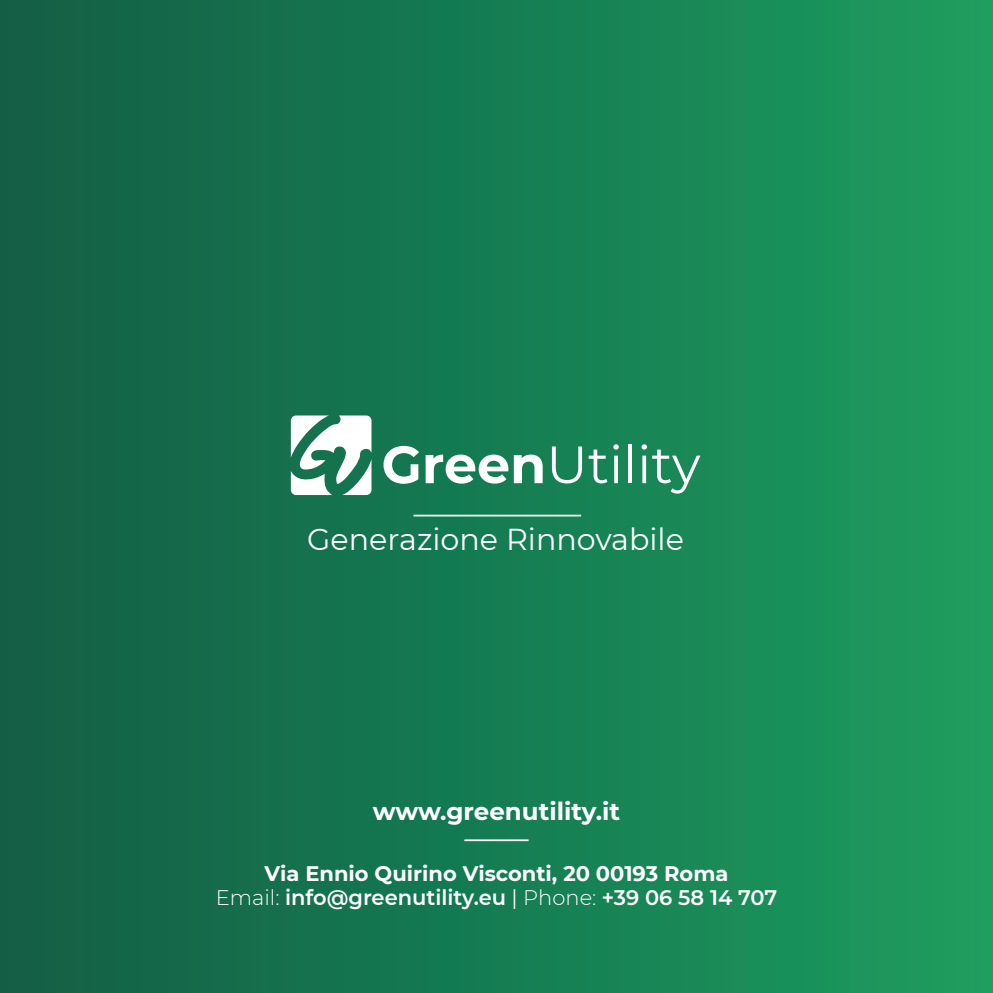
<style>
.page{position:relative;width:993px;height:993px;background:#fff}
.page>*{position:absolute;margin:0;border:0;box-sizing:border-box;transform-origin:0 0}
.t1{font:52.32px "Montserrat";color:#fff}
.t2{font:30.1px "Montserrat";color:#fff}
.t3{font:700 24.5px "Montserrat";color:#fff}
.t4{font:700 21px/24.5px "Montserrat";color:#fff;text-align:center}
.s1{font-weight:700}
.s2{font-weight:300}
.s3{font-weight:600}
.s4{font-weight:400}
</style>
<div class="page">
<div style="left:0;top:0;width:992px;height:992px;background:linear-gradient(to right,#125d46,#1d9d5f)"></div>
<svg style="left:291px;top:415px;width:80px;height:80px"></svg>
<hr style="left:413px;top:514px;width:168px;height:2px;background:#fff">
<hr style="left:464px;top:839px;width:64px;height:1px;background:#fff">
<h1 class="t1" style="left:381px;top:428px;width:320px"><span class="s1">Green</span>Utility</h1>
<h2 class="t2" style="left:307px;top:518px;width:378px">Generazione Rinnovabile</h2>
<p class="t3" style="left:372px;top:793px;width:249px">www.greenutility.it</p>
<p class="t4" style="left:216px;top:859px;width:563px">Via Ennio Quirino Visconti, 20 00193 Roma<br><span class="s2">Email:</span> <span class="s3">info@greenutility.eu</span> <span class="s4">|</span> <span class="s2">Phone:</span> <span class="s3">+39 06 58 14 707</span></p>
</div>
